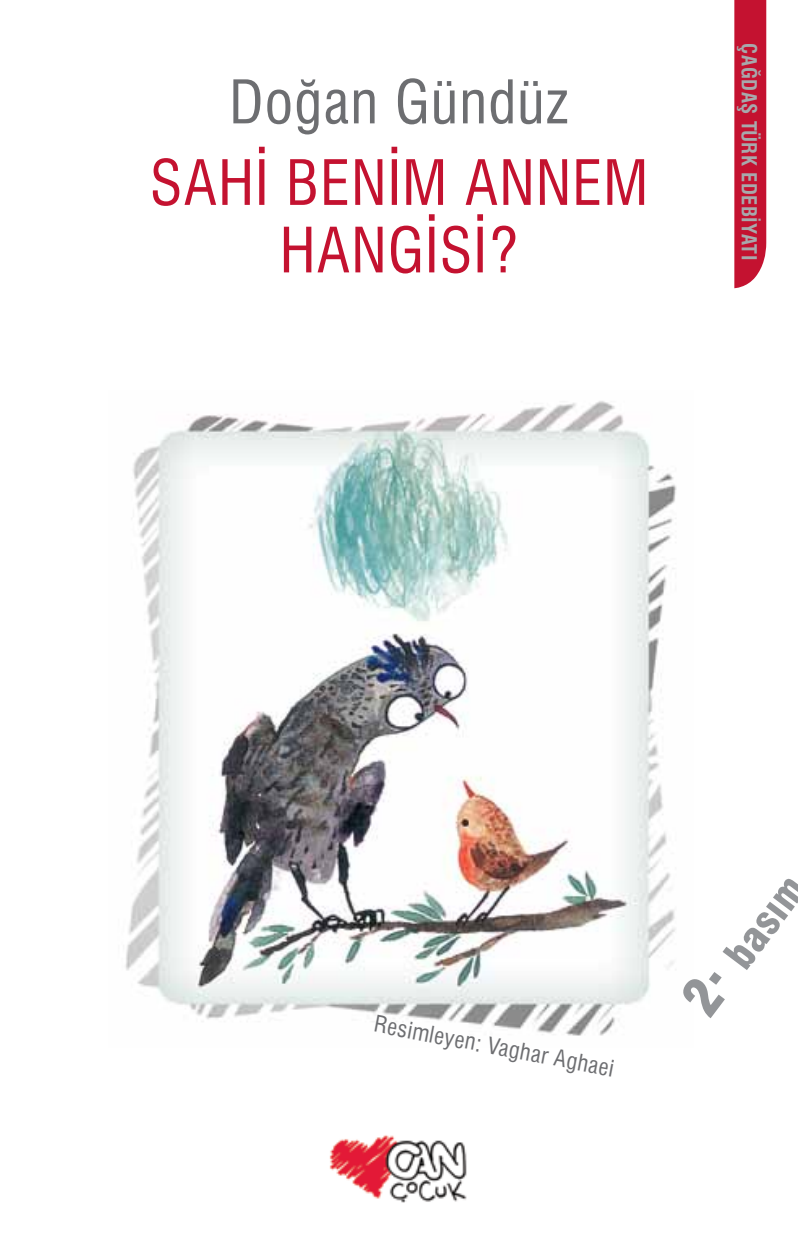
<style>
.page{position:relative;width:798px;height:1244px;background:#fff}
.page>*{position:absolute;margin:0;border:0;box-sizing:border-box;transform-origin:0 0}
.t1{font:condensed 60.75px/67.5px "Swiss 721";letter-spacing:.02em;color:#c41230;text-align:center}
.t2{font:condensed 58.5px "Swiss 721";letter-spacing:.02em;color:#6d6e71}
.t3{font:900 condensed 40.5px "Swiss";color:#939598}
.t4{font:condensed 22.5px "Swiss 721";color:#6d6e71}
.t5{font:700 condensed 20.25px "Swiss";letter-spacing:.03em;color:#a7a9ac}
.s1{font-size:52.88px}
</style>
<div class="page">
<img style="left:125px;top:401px;width:552px;height:635px">
<img style="left:329px;top:1135px;width:138px;height:67px">
<svg style="left:734px;top:0;width:32px;height:288px;background:#c71e3a"></svg>
<h2 class="t2" style="left:229px;top:67px;width:340px">Doğan Gündüz</h2>
<h1 class="t1" style="left:150px;top:149px;width:499px">SAHİ BENİM ANNEM<br>HANGİSİ?</h1>
<p class="t5" style="left:761px;top:43px;width:219px;rotate:90deg">ÇAĞDAŞ TÜRK EDEBİYATI</p>
<p class="t4" style="left:377px;top:1009px;width:245px;rotate:11deg">Resimleyen: Vaghar Aghaei</p>
<h3 class="t3" style="left:678px;top:996px;width:165px;rotate:-53deg"><span class="s1">2</span><sup>.</sup> basım</h3>
</div>
